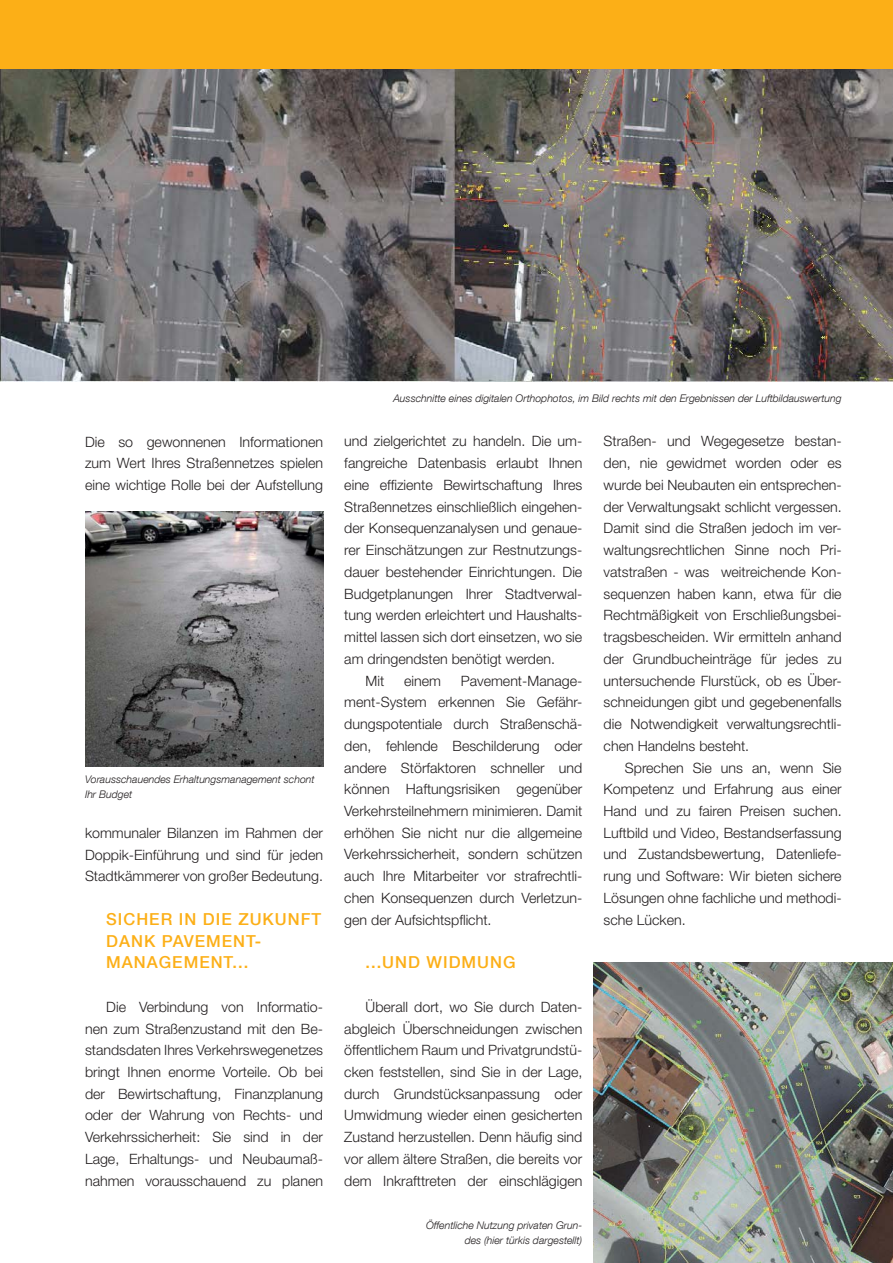
<style>
.page{position:relative;width:893px;height:1263px;background:#fff}
.page>*{position:absolute;margin:0;border:0;box-sizing:border-box;transform-origin:0 0}
.t1{font:500 16.5px/21.8px "Helvetica Neue LT Com";letter-spacing:.06em;color:#fcaf17}
.t2{font:300 14.25px/21.8px "Helvetica Neue LT Pro";color:#231f20;text-align:justify}
.t3{font:italic 300 10.5px/15px "Helvetica Neue LT Com";color:#231f20}
</style>
<div class="page">
<img style="left:85px;top:512px;width:238px;height:255px">
<img style="left:0;top:68px;width:893px;height:313px">
<div style="left:0;top:0;width:893px;height:68px;background:#fcaf17"></div>
<img style="left:593px;top:963px;width:300px;height:300px">
<p class="t2" style="left:85px;top:432px;width:240px">Die so gewonnenen Informationen zum Wert Ihres Straßennetzes spielen eine wichtige Rolle bei der Aufstellung</p>
<p class="t3" style="left:85px;top:773px;width:231px">Vorausschauendes Erhaltungsmanagement schont<br>Ihr Budget</p>
<p class="t2" style="left:85px;top:823px;width:240px">kommunaler Bilanzen im Rahmen der Doppik-Einführung und sind für jeden Stadtkämmerer von großer Bedeutung.</p>
<p class="t1" style="left:106px;top:910px;width:216px">SICHER IN DIE ZUKUNFT<br>DANK PAVEMENT-<br>MANAGEMENT...</p>
<p class="t2" style="left:85px;top:997px;width:240px;text-indent:21px">Die Verbindung von Informatio&shy;nen zum Straßenzustand mit den Be&shy;standsdaten Ihres Verkehrswegenetzes bringt Ihnen enorme Vorteile. Ob bei der Bewirtschaftung, Finanzplanung oder der Wahrung von Rechts- und Verkehrssicherheit: Sie sind in der Lage, Erhaltungs- und Neubaumaß&shy;nahmen vorausschauend zu planen</p>
<p class="t3" style="left:393px;top:392px;width:450px">Ausschnitte eines digitalen Orthophotos, im Bild rechts mit den Ergebnissen der Luftbildauswertung</p>
<p class="t2" style="left:344px;top:432px;width:240px">und zielgerichtet zu handeln. Die um-</p>
<p class="t2" style="left:344px;top:454px;width:240px">fangreiche Datenbasis erlaubt Ihnen</p>
<p class="t2" style="left:344px;top:475px;width:240px">eine effiziente Bewirtschaftung Ihres</p>
<p class="t2" style="left:344px;top:497px;width:240px">Straßennetzes einschließlich eingehen-</p>
<p class="t2" style="left:344px;top:519px;width:240px">der Konsequenzanalysen und genaue-</p>
<p class="t2" style="left:344px;top:540px;width:240px">rer Einschätzungen zur Restnutzungs-</p>
<p class="t2" style="left:344px;top:562px;width:240px">dauer bestehender Einrichtungen. Die</p>
<p class="t2" style="left:344px;top:584px;width:239px">Budgetplanungen Ihrer Stadtverwal-</p>
<p class="t2" style="left:344px;top:606px;width:240px">tung werden erleichtert und Haushalts-</p>
<p class="t2" style="left:344px;top:627px;width:239px">mittel lassen sich dort einsetzen, wo sie</p>
<p class="t2" style="left:344px;top:649px;width:212px">am dringendsten benötigt werden.</p>
<p class="t2" style="left:366px;top:671px;width:20px">Mit</p>
<p class="t2" style="left:404px;top:671px;width:38px">einem</p>
<p class="t2" style="left:344px;top:671px;width:240px;text-indent:116px">Pavement-Manage&shy;ment-System erkennen Sie Gefähr&shy;dungspotentiale durch Straßenschä&shy;den, fehlende Beschilderung oder andere Störfaktoren schneller und können Haftungsrisiken gegenüber Verkehrsteilnehmern minimieren. Damit erhöhen Sie nicht nur die allgemeine Verkehrssicherheit, sondern schützen auch Ihre Mitarbeiter vor strafrechtli&shy;chen Konsequenzen durch Verletzun&shy;gen der Aufsichtspflicht.</p>
<p class="t1" style="left:366px;top:954px;width:151px">...UND WIDMUNG</p>
<p class="t2" style="left:344px;top:997px;width:240px;text-indent:21px">Überall dort, wo Sie durch Daten&shy;abgleich Überschneidungen zwischen öffentlichem Raum und Privatgrundstü&shy;cken feststellen, sind Sie in der Lage, durch Grundstücksanpassung oder Umwidmung wieder einen gesicherten Zustand herzustellen. Denn häufig sind vor allem ältere Straßen, die bereits vor dem Inkrafttreten der einschlägigen</p>
<p class="t3" style="left:426px;top:1219px;width:158px;text-align:right">Öffentliche Nutzung privaten Grun&shy;des (hier türkis dargestellt)</p>
<p class="t2" style="left:604px;top:432px;width:240px">Straßen- und Wegegesetze bestan&shy;den, nie gewidmet worden oder es wurde bei Neubauten ein entsprechen&shy;der Verwaltungsakt schlicht vergessen.<br>Damit sind die Straßen jedoch im ver&shy;waltungsrechtlichen Sinne noch Pri&shy;vatstraßen - was weitreichende Kon&shy;sequenzen haben kann, etwa für die Rechtmäßigkeit von Erschließungsbei&shy;tragsbescheiden. Wir ermitteln anhand der Grundbucheinträge für jedes zu untersuchende Flurstück, ob es Über&shy;schneidungen gibt und gegebenenfalls die Notwendigkeit verwaltungsrechtli&shy;chen Handelns besteht.</p>
<p class="t2" style="left:604px;top:758px;width:240px;text-indent:21px">Sprechen Sie uns an, wenn Sie Kompetenz und Erfahrung aus einer Hand und zu fairen Preisen suchen.<br>Luftbild und Video, Bestandserfassung und Zustandsbewertung, Datenliefe&shy;rung und Software: Wir bieten sichere Lösungen ohne fachliche und methodi&shy;sche Lücken.</p>
</div>
